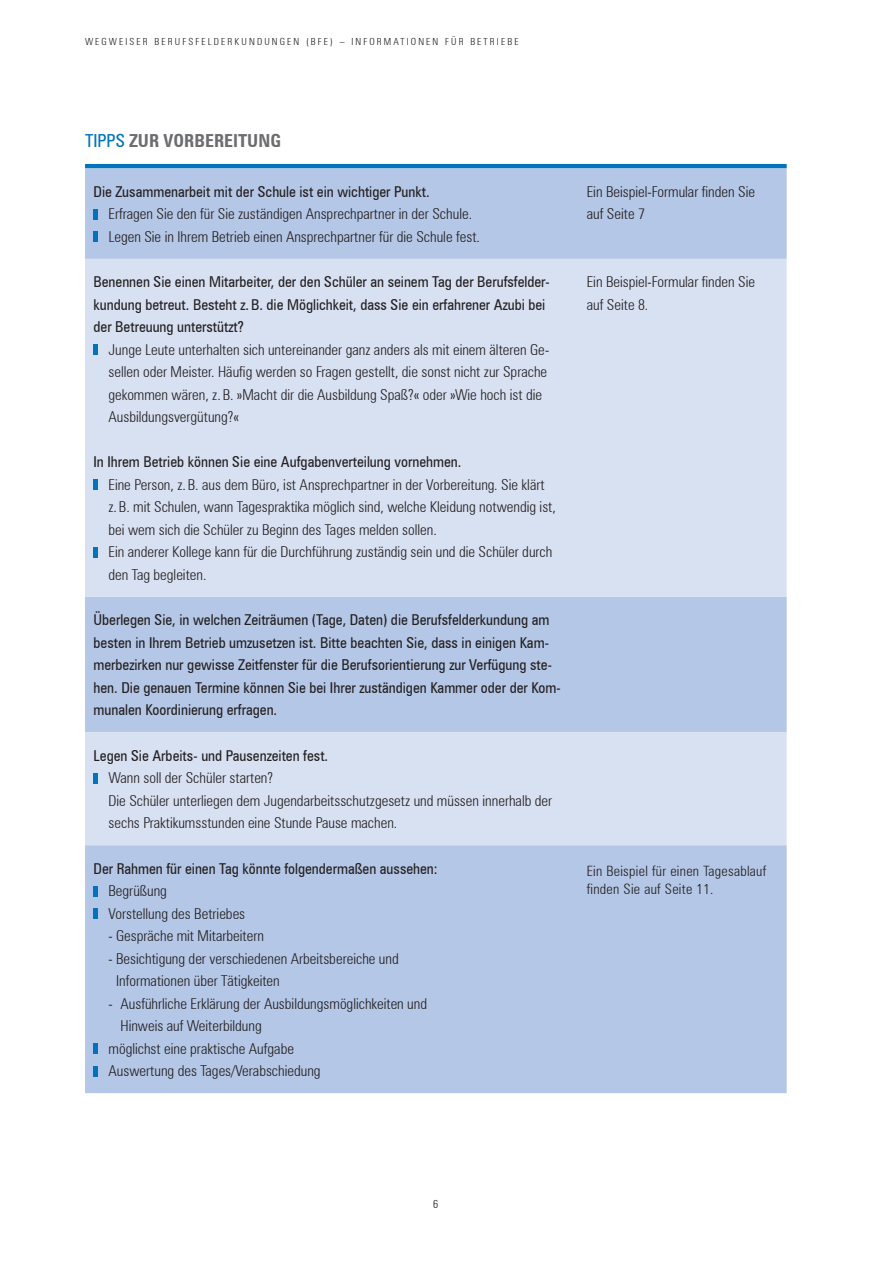
<style>
.page{position:relative;width:893px;height:1263px;background:#fff}
.page>*{position:absolute;margin:0;border:0;box-sizing:border-box;transform-origin:0 0}
.t1{font:700 condensed 18px "Zurich BT";color:#6c6d70}
.t2{font:300 condensed 15px/22.5px "Zurich BT";color:#231f20}
.t3{font:condensed 15px/22.5px "Zurich BT";color:#231f20}
.t4{font:300 condensed 14.25px/18px "Zurich BT";letter-spacing:.02em;color:#231f20}
.t5{font:300 condensed 11.25px "Zurich BT";color:#231f20}
.t6{font:300 condensed 9.75px "Zurich BT";letter-spacing:.22em;color:#231f20}
.s1{font-weight:400;color:#0073bc}
</style>
<div class="page">
<hr style="left:85px;top:164px;width:702px;height:4px;background:#0073bc">
<div style="left:85px;top:168px;width:702px;height:925px;background:#b5c7e6"></div>
<svg style="left:85px;top:259px;width:702px;height:586px;background:#cfdaef"></svg>
<hr style="left:94px;top:209px;width:4px;height:10px;background:#0073bc">
<hr style="left:94px;top:232px;width:4px;height:10px;background:#0073bc">
<hr style="left:94px;top:345px;width:4px;height:10px;background:#0073bc">
<hr style="left:94px;top:480px;width:4px;height:10px;background:#0073bc">
<hr style="left:94px;top:547px;width:4px;height:10px;background:#0073bc">
<hr style="left:94px;top:773px;width:4px;height:10px;background:#0073bc">
<hr style="left:94px;top:886px;width:4px;height:10px;background:#0073bc">
<hr style="left:94px;top:908px;width:4px;height:10px;background:#0073bc">
<hr style="left:94px;top:1043px;width:4px;height:10px;background:#0073bc">
<hr style="left:94px;top:1066px;width:4px;height:10px;background:#0073bc">
<p class="t6" style="left:85px;top:35px;width:435px">WEGWEISER BERUFSFELDERKUNDUNGEN (BFE) – INFORMATIONEN FÜR BETRIEBE</p>
<p class="t1" style="left:85px;top:130px;width:197px"><span class="s1">TIPPS</span> ZUR VORBEREITUNG</p>
<p class="t3" style="left:94px;top:180px;width:338px">Die Zusammenarbeit mit der Schule ist ein wichtiger Punkt.</p>
<p class="t2" style="left:109px;top:203px;width:371px">Erfragen Sie den für Sie zuständigen Ansprechpartner in der Schule.<br>Legen Sie in Ihrem Betrieb einen Ansprechpartner für die Schule fest.</p>
<p class="t3" style="left:94px;top:271px;width:457px">Benennen Sie einen Mitarbeiter, der den Schüler an seinem Tag der Berufsfelder&shy;kundung betreut. Besteht z.B. die Möglichkeit, dass Sie ein erfahrener Azubi bei der Betreuung unterstützt?</p>
<p class="t2" style="left:109px;top:338px;width:442px">Junge Leute unterhalten sich untereinander ganz anders als mit einem älteren Ge&shy;sellen oder Meister. Häufig werden so Fragen gestellt, die sonst nicht zur Sprache gekommen wären, z. B. »Macht dir die Ausbildung Spaß?« oder »Wie hoch ist die Ausbildungsvergütung?«</p>
<p class="t3" style="left:94px;top:451px;width:369px">In Ihrem Betrieb können Sie eine Aufgabenverteilung vornehmen.</p>
<p class="t2" style="left:109px;top:473px;width:449px">Eine Person, z. B. aus dem Büro, ist Ansprechpartner in der Vorbereitung. Sie klärt<br>z. B. mit Schulen, wann Tagespraktika möglich sind, welche Kleidung notwendig ist, bei wem sich die Schüler zu Beginn des Tages melden sollen.<br>Ein anderer Kollege kann für die Durchführung zuständig sein und die Schüler durch den Tag begleiten.</p>
<p class="t3" style="left:94px;top:608px;width:469px">Überlegen Sie, in welchen Zeiträumen (Tage, Daten) die Berufsfelderkundung am besten in Ihrem Betrieb umzusetzen ist. Bitte beachten Sie, dass in einigen Kam&shy;merbezirken nur gewisse Zeitfenster für die Berufsorientierung zur Verfügung ste&shy;hen. Die genauen Termine können Sie bei Ihrer zuständigen Kammer oder der Kom&shy;munalen Koordinierung erfragen.</p>
<p class="t3" style="left:94px;top:744px;width:236px">Legen Sie Arbeits- und Pausenzeiten fest.</p>
<p class="t2" style="left:109px;top:766px;width:445px">Wann soll der Schüler starten?<br>Die Schüler unterliegen dem Jugendarbeitsschutzgesetz und müssen innerhalb der sechs Praktikumsstunden eine Stunde Pause machen.</p>
<p class="t3" style="left:94px;top:857px;width:346px">Der Rahmen für einen Tag könnte folgendermaßen aussehen:</p>
<p class="t2" style="left:109px;top:879px;width:138px">Begrüßung<br>Vorstellung des Betriebes</p>
<p class="t2" style="left:109px;top:924px;width:157px">- Gespräche mit Mitarbeitern</p>
<p class="t2" style="left:116px;top:947px;width:284px;text-indent:-8px">- Besichtigung der verschiedenen Arbeitsbereiche und<br>Informationen über Tätigkeiten</p>
<p class="t2" style="left:109px;top:992px;width:320px">- Ausführliche Erklärung der Ausbildungsmöglichkeiten und</p>
<p class="t2" style="left:121px;top:1014px;width:143px">Hinweis auf Weiterbildung</p>
<p class="t2" style="left:109px;top:1037px;width:187px">möglichst eine praktische Aufgabe</p>
<p class="t2" style="left:109px;top:1059px;width:214px">Auswertung des Tages/Verabschiedung</p>
<p class="t2" style="left:587px;top:180px;width:170px">Ein Beispiel-Formular finden Sie auf Seite 7</p>
<p class="t2" style="left:587px;top:271px;width:170px">Ein Beispiel-Formular finden Sie auf Seite 8.</p>
<p class="t4" style="left:587px;top:862px;width:181px">Ein Beispiel für einen Tagesablauf finden Sie auf Seite 11.</p>
<p class="t5" style="left:433px;top:1197px;width:7px">6</p>
</div>
